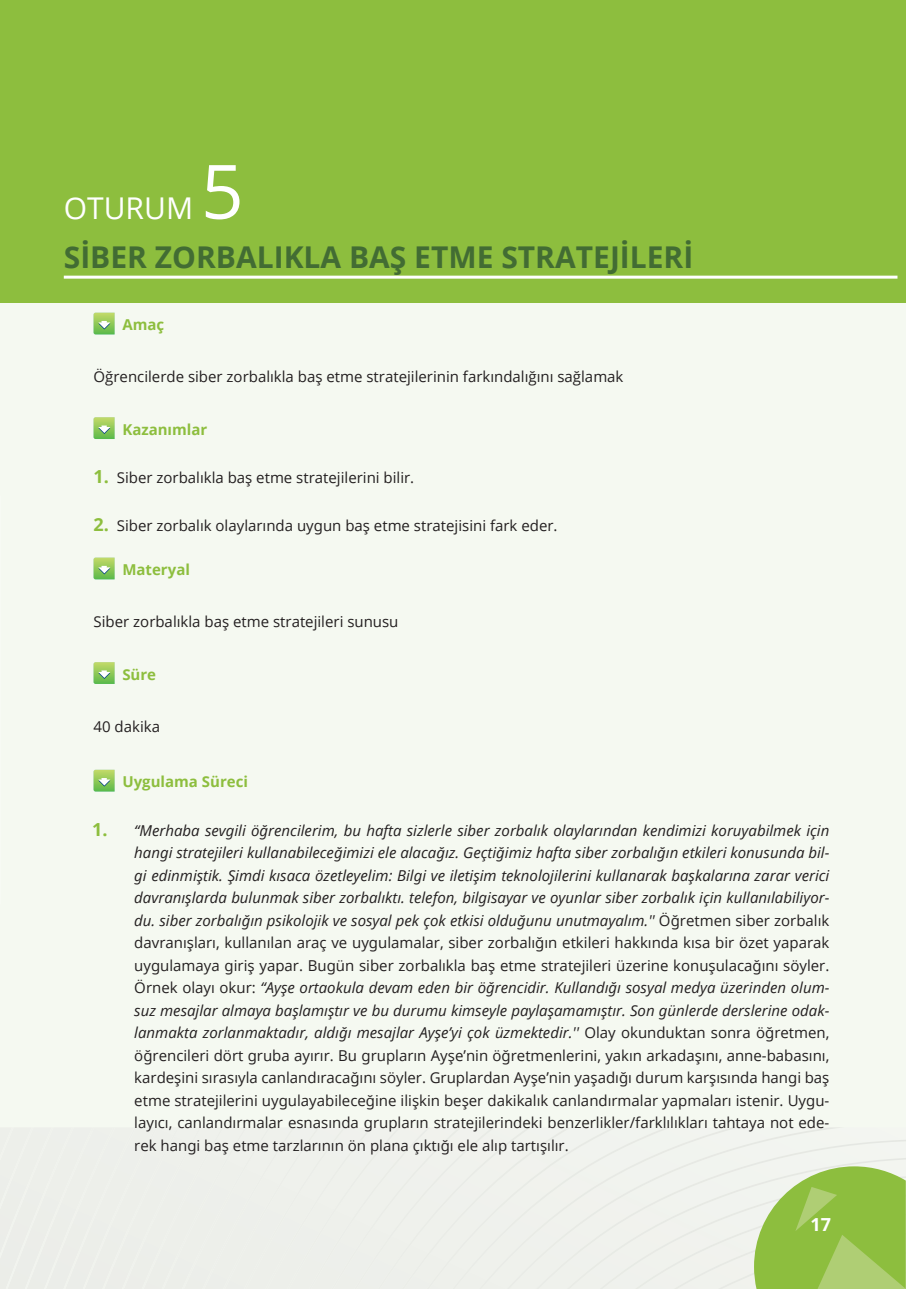
<style>
.page{position:relative;width:906px;height:1289px;background:#fff}
.page>*{position:absolute;margin:0;border:0;box-sizing:border-box;transform-origin:0 0}
.t1{font:75px "Open Sans";color:#fff}
.t2{font:700 30px "Open Sans";color:#426c33}
.t3{font:30px "Open Sans";color:#fff}
.t4{font:700 18px "Open Sans";color:#fff}
.t5{font:italic 15px/22.5px "Open Sans";color:#231f20;text-align:justify}
.t6{font:15px "Open Sans";color:#231f20}
.t7{font:700 15px "Open Sans";color:#8dbe3e}
.s1{font-weight:700;font-size:18px;color:#8dbe3e}
.s2{font-weight:700;font-style:normal;font-size:18px;color:#8dbe3e}
.s3{font-style:normal}
</style>
<div class="page">
<div style="left:0;top:0;width:906px;height:1288px;background:#f5f9f1"></div>
<svg style="left:1px;top:1127px;width:905px;height:161px"></svg>
<div style="left:0;top:0;width:906px;height:302px;background:#8dbe3e"></div>
<hr style="left:64px;top:276px;width:833px;height:3px;background:#fff">
<svg style="left:94px;top:313px;width:21px;height:21px"></svg>
<svg style="left:94px;top:417px;width:21px;height:22px"></svg>
<svg style="left:94px;top:557px;width:21px;height:22px"></svg>
<svg style="left:94px;top:662px;width:21px;height:22px"></svg>
<svg style="left:94px;top:769px;width:21px;height:22px"></svg>
<h1 class="t1" style="left:201px;top:140px;width:44px">5</h1>
<h2 class="t2" style="left:64px;top:235px;width:631px">SİBER ZORBALIKLA BAŞ ETME STRATEJİLERİ</h2>
<h2 class="t3" style="left:64px;top:187px;width:131px">OTURUM</h2>
<p class="t7" style="left:122px;top:314px;width:43px">Amaç</p>
<p class="t6" style="left:94px;top:367px;width:531px">Öğrencilerde siber zorbalıkla baş etme stratejilerinin farkındalığını sağlamak</p>
<p class="t7" style="left:122px;top:419px;width:87px">Kazanımlar</p>
<p class="t6" style="left:94px;top:467px;width:322px"><span class="s1">1.</span> Siber zorbalıkla baş etme stratejilerini bilir.</p>
<p class="t6" style="left:94px;top:515px;width:465px"><span class="s1">2.</span> Siber zorbalık olaylarında uygun baş etme stratejisini fark eder.</p>
<p class="t7" style="left:122px;top:559px;width:69px">Materyal</p>
<p class="t6" style="left:94px;top:611px;width:306px">Siber zorbalıkla baş etme stratejileri sunusu</p>
<p class="t7" style="left:122px;top:663px;width:35px">Süre</p>
<p class="t6" style="left:94px;top:716px;width:68px">40 dakika</p>
<p class="t7" style="left:122px;top:771px;width:127px">Uygulama Süreci</p>
<p class="t5" style="left:134px;top:818px;width:696px;text-indent:-42px"><span class="s2">1.</span> “Merhaba sevgili öğrencilerim, bu hafta sizlerle siber zorbalık olaylarından kendimizi koruyabilmek için hangi stratejileri kullanabileceğimizi ele alacağız. Geçtiğimiz hafta siber zorbalığın etkileri konusunda bil&shy;gi edinmiştik. Şimdi kısaca özetleyelim: Bilgi ve iletişim teknolojilerini kullanarak başkalarına zarar verici davranışlarda bulunmak siber zorbalıktı. telefon, bilgisayar ve oyunlar siber zorbalık için kullanılabiliyor&shy;du. siber zorbalığın psikolojik ve sosyal pek çok etkisi olduğunu unutmayalım.'' <span class="s3">Öğretmen siber zorbalık davranışları, kullanılan araç ve uygulamalar, siber zorbalığın etkileri hakkında kısa bir özet yaparak uygulamaya giriş yapar. Bugün siber zorbalıkla baş etme stratejileri üzerine konuşulacağını söyler.<br>Örnek olayı okur:</span> “Ayşe ortaokula devam eden bir öğrencidir. Kullandığı sosyal medya üzerinden olum&shy;suz mesajlar almaya başlamıştır ve bu durumu kimseyle paylaşamamıştır. Son günlerde derslerine odak&shy;lanmakta zorlanmaktadır, aldığı mesajlar Ayşe’yi çok üzmektedir.'' <span class="s3">Olay okunduktan sonra öğretmen, öğrencileri dört gruba ayırır. Bu grupların Ayşe’nin öğretmenlerini, yakın arkadaşını, anne-babasını, kardeşini sırasıyla canlandıracağını söyler. Gruplardan Ayşe’nin yaşadığı durum karşısında hangi baş etme stratejilerini uygulayabileceğine ilişkin beşer dakikalık canlandırmalar yapmaları istenir. Uygu&shy;layıcı, canlandırmalar esnasında grupların stratejilerindeki benzerlikler/farklılıkları tahtaya not ede&shy;rek hangi baş etme tarzlarının ön plana çıktığı ele alıp tartışılır.</span></p>
<p class="t4" style="left:810px;top:1211px;width:22px">17</p>
</div>
